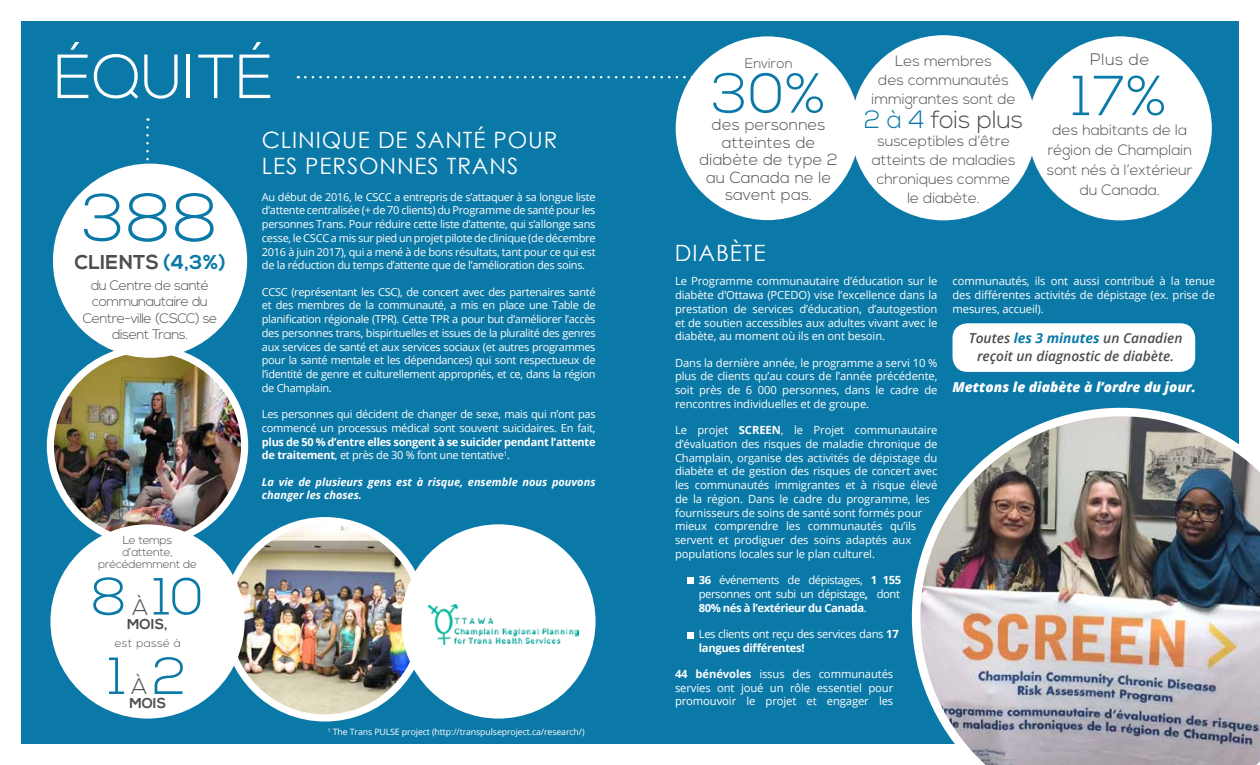
<style>
.page{position:relative;width:1260px;height:765px;background:#fff}
.page>*{position:absolute;margin:0;border:0;box-sizing:border-box;transform-origin:0 0}
.t1{font:300 66.88px "Nexa";color:#0b79a7}
.t2{font:300 62.12px "Nexa";color:#fff}
.t3{font:300 56.25px "Nexa";color:#0b79a7}
.t4{font:300 52.12px "Nexa";color:#0b79a7}
.t5{font:300 25px "Nexa";letter-spacing:-.01em;color:#4d4d4f}
.t6{font:22.5px/25.9px "Century Gothic";letter-spacing:.04em;color:#fff}
.t7{font:300 22.5px "Nexa";color:#4d4d4f}
.t8{font:700 20px "Nexa";letter-spacing:.01em;color:#4d4d4f}
.t9{font:300 16.62px "Nexa";letter-spacing:.03em;color:#4d4d4f}
.t10{font:300 16.12px/17.5px "Nexa";letter-spacing:.01em;color:#4d4d4f;text-align:center}
.t11{font:300 15px/18.8px "Nexa";color:#4d4d4f;text-align:center}
.t12{font:700 14.25px "Nexa";color:#4d4d4f}
.t13{font:300 13.75px/16.2px "Nexa";letter-spacing:-.03em;color:#4d4d4f;text-align:center}
.t14{font:italic 600 13.75px/18.4px "Open Sans";color:#4d4d4f;text-align:center}
.t15{font:italic 800 13.75px "Open Sans";color:#fff}
.t16{font:300 13.75px "Nexa";letter-spacing:.01em;color:#4d4d4f}
.t17{font:300 11.62px/11.6px "Nexa";letter-spacing:-.02em;color:#4d4d4f;text-align:center}
.t18{font:300 11.5px "Nexa";letter-spacing:.03em;color:#4d4d4f}
.t19{font:11.25px/13.8px "Open Sans";letter-spacing:-.01em;color:#fff;text-align:justify}
.t20{font:11.25px/13.8px "Open Sans";letter-spacing:-.03em;color:#fff}
.t21{font:11px/13.8px "Open Sans";letter-spacing:-.025em;color:#fff;text-align:justify}
.t22{font:700 11px/13.8px "Open Sans";letter-spacing:-.025em;color:#fff}
.t23{font:italic 700 11px/13.8px "Open Sans";color:#fff}
.t24{font:8.75px "Open Sans";letter-spacing:-.01em;color:#fff}
.s1{color:#0b79a7}
.s2{font-weight:400}
.s3{font-weight:700}
.s4{font-weight:700;color:#0b79a7}
</style>
<div class="page">
<div style="left:21px;top:21px;width:1218px;height:723px;background:#0b79a7"></div>
<div style="left:676px;top:36px;width:183px;height:184px;background:#fff;border-radius:50%"></div>
<svg style="left:146px;top:127px;width:3px;height:37px"></svg>
<svg style="left:305px;top:76px;width:387px;height:2px"></svg>
<img style="left:50px;top:349px;width:195px;height:194px;border-radius:97px">
<div style="left:47px;top:345px;width:201px;height:202px;border:7px solid #fff;border-radius:50%"></div>
<div style="left:851px;top:35px;width:185px;height:185px;background:#fff;border-radius:50%"></div>
<div style="left:687px;top:577px;width:7px;height:7px;background:#fff"></div>
<div style="left:687px;top:632px;width:7px;height:7px;background:#fff"></div>
<img style="left:226px;top:521px;width:198px;height:197px;border-radius:97px">
<div style="left:223px;top:517px;width:204px;height:205px;border:7px solid #fff;border-radius:50%"></div>
<img style="left:912px;top:408px;width:348px;height:357px">
<div style="left:53px;top:164px;width:194px;height:194px;background:#fff;border-radius:50%"></div>
<div style="left:50px;top:524px;width:195px;height:195px;background:#fff;border-radius:50%"></div>
<div style="left:401px;top:524px;width:195px;height:195px;background:#fff;border-radius:50%"></div>
<div style="left:1031px;top:40px;width:178px;height:177px;background:#fff;border-radius:50%"></div>
<div style="left:1028px;top:36px;width:184px;height:184px;border:6px solid #fff;border-radius:50%"></div>
<img style="left:429px;top:604px;width:150px;height:41px">
<div style="left:952px;top:323px;width:243px;height:49px;background:#fff;border-radius:15px"></div>
<h2 class="t2" style="left:54px;top:41px;width:222px">ÉQUITÉ</h2>
<h1 class="t1" style="left:82px;top:179px;width:138px">388</h1>
<h3 class="t8" style="left:75px;top:250px;width:152px">CLIENTS <span class="s1">(4,3%)</span></h3>
<p class="t13" style="left:83px;top:278px;width:136px">du Centre de santé communautaire du<br>Centre-ville (CSCC) se disent Trans.</p>
<p class="t17" style="left:98px;top:535px;width:100px">Le temps d’attente, précédemment de</p>
<h3 class="t4" style="left:153px;top:567px;width:52px">10</h3>
<h3 class="t4" style="left:92px;top:567px;width:37px">8</h3>
<h3 class="t7" style="left:132px;top:594px;width:17px">à</h3>
<p class="t12" style="left:127px;top:616px;width:42px">MOIS,</p>
<p class="t18" style="left:115px;top:636px;width:68px">est passé à</p>
<h3 class="t4" style="left:152px;top:646px;width:36px">2</h3>
<p class="t12" style="left:129px;top:695px;width:38px">MOIS</p>
<h3 class="t4" style="left:109px;top:646px;width:19px">1</h3>
<h3 class="t7" style="left:131px;top:673px;width:17px">à</h3>
<h3 class="t6" style="left:262px;top:126px;width:297px">CLINIQUE DE SANTÉ POUR<br>LES PERSONNES TRANS</h3>
<p class="t21" style="left:262px;top:189px;width:335px">Au début de 2016, le CSCC a entrepris de s’attaquer à sa longue liste d’attente centralisée (+ de 70 clients) du Programme de santé pour les personnes Trans. Pour réduire cette liste d’attente, qui s’allonge sans cesse, le CSCC a mis sur pied un projet pilote de clinique (de décembre 2016 à juin 2017), qui a mené à de bons résultats, tant pour ce qui est de la réduction du temps d’attente que de l’amélioration des soins.</p>
<p class="t21" style="left:262px;top:284px;width:335px">CCSC (représentant les CSC), de concert avec des partenaires santé et des membres de la communauté, a mis en place une Table de planification régionale (TPR). Cette TPR a pour but d’améliorer l’accès des personnes trans, bispirituelles et issues de la pluralité des genres aux services de santé et aux services sociaux (et autres programmes pour la santé mentale et les dépendances) qui sont respectueux de l’identité de genre et culturellement appropriés, et ce, dans la région de Champlain.</p>
<p class="t21" style="left:262px;top:407px;width:335px">Les personnes qui décident de changer de sexe, mais qui n’ont pas commencé un processus médical sont souvent suicidaires. En fait,</p>
<p class="t22" style="left:262px;top:434px;width:335px">plus de 50 % d’entre elles songent à se suicider pendant l’attente de traitement<span class="s2">, et près de 30 % font une tentative</span><sup>1</sup><span class="s2">.</span></p>
<p class="t23" style="left:262px;top:474px;width:335px">La vie de plusieurs gens est à risque, ensemble nous pouvons changer les choses.</p>
<p class="t24" style="left:328px;top:725px;width:258px"><sup>1</sup> The Trans PULSE project (http://transpulseproject.ca/research/)</p>
<p class="t16" style="left:745px;top:55px;width:49px">Environ</p>
<h3 class="t3" style="left:711px;top:61px;width:116px">30%</h3>
<h3 class="t10" style="left:700px;top:117px;width:140px">des personnes atteintes de diabète de type 2 au Canada ne le savent pas.</h3>
<h3 class="t6" style="left:675px;top:240px;width:92px">DIABÈTE</h3>
<h3 class="t11" style="left:872px;top:53px;width:146px">Les membres<br>des communautés immigrantes sont de</h3>
<h3 class="t5" style="left:864px;top:105px;width:161px"><span class="s1">2 à 4</span> fois plus</h3>
<h3 class="t11" style="left:872px;top:133px;width:145px">susceptibles d’être atteints de maladies chroniques comme le diabète.</h3>
<h3 class="t9" style="left:1090px;top:50px;width:61px">Plus de</h3>
<h3 class="t3" style="left:1073px;top:64px;width:96px">17%</h3>
<h3 class="t11" style="left:1047px;top:141px;width:147px;line-height:19.9px">région de Champlain sont nés à l’extérieur du Canada.</h3>
<h3 class="t11" style="left:1053px;top:121px;width:136px">des habitants de la</h3>
<p class="t19" style="left:675px;top:274px;width:264px">Le Programme communautaire d’éducation sur le diabète d’Ottawa (PCEDO) vise l’excellence dans la prestation de services d’éducation, d’autogestion et de soutien accessibles aux adultes vivant avec le diabète, au moment où ils en ont besoin.</p>
<p class="t19" style="left:675px;top:355px;width:264px">Dans la dernière année, le programme a servi 10 % plus de clients qu’au cours de l’année précédente, soit près de 6 000 personnes, dans le cadre de rencontres individuelles et de groupe.</p>
<p class="t19" style="left:675px;top:423px;width:264px;text-align:left">Le projet <span class="s3">SCREEN</span>, le Projet communautaire d’évaluation des risques de maladie chronique de Champlain, organise des activités de dépistage du diabète et de gestion des risques de concert avec les communautés immigrantes et à risque élevé de la région. Dans le cadre du programme, les fournisseurs de soins de santé sont formés pour mieux comprendre les communautés qu’ils servent et prodiguer des soins adaptés aux populations locales sur le plan culturel.</p>
<p class="t19" style="left:699px;top:573px;width:204px"><span class="s3">36</span> événements de dépistages, <span class="s3">1 155 </span>personnes ont subi un dépistage<span class="s3">,</span> dont <span class="s3">80% nés à l’extérieur du Canada</span>.</p>
<p class="t20" style="left:699px;top:627px;width:201px">Les clients ont reçu des services dans <span class="s3">17 langues différentes!</span></p>
<p class="t19" style="left:675px;top:667px;width:220px"><span class="s3">44 bénévoles</span> issus des communautés servies ont joué un rôle essentiel pour promouvoir le projet et engager les</p>
<p class="t19" style="left:953px;top:274px;width:264px">communautés, ils ont aussi contribué à la tenue des différentes activités de dépistage (ex. prise de mesures, accueil).</p>
<p class="t14" style="left:969px;top:328px;width:215px">Toutes <span class="s4">les 3 minutes</span> un Canadien reçoit un diagnostic de diabète.</p>
<p class="t15" style="left:952px;top:376px;width:245px">Mettons le diabète à l’ordre du jour.</p>
</div>
